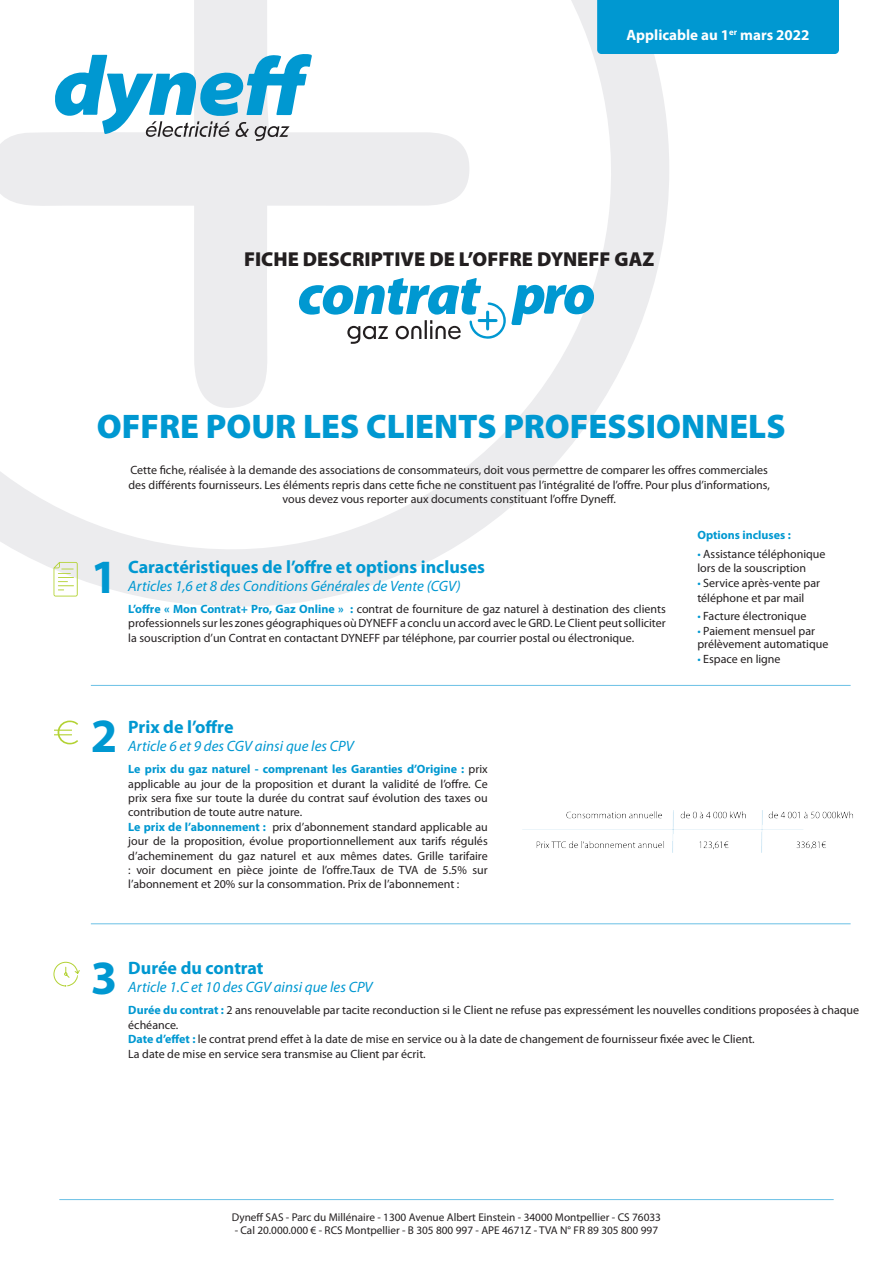
<style>
.page{position:relative;width:893px;height:1263px;background:#fff}
.page>*{position:absolute;margin:0;border:0;box-sizing:border-box;transform-origin:0 0}
.t1{font:700 48px "Myriad Pro";color:#0098d1}
.t2{font:900 34.2px "Myriad Pro";color:#0098d1}
.t3{font:900 20.25px "Myriad Pro";color:#231f20}
.t4{font:700 18px "Myriad Pro";color:#0098d1}
.t5{font:italic 15px "Myriad Pro";color:#0098d1}
.t6{font:700 15px "Myriad Pro";color:#fff}
.t7{font:12px/14.4px "Myriad Pro";color:#231f20}
.t8{font:700 12px "Myriad Pro";color:#0098d1}
.t9{font:11.25px "Myriad Pro";color:#231f20}
.s1{font-weight:700;color:#0098d1}
.s2{color:#0098d1}
</style>
<div class="page">
<svg style="left:0;top:0;width:669px;height:607px"></svg>
<svg style="left:0;top:0;width:470px;height:409px"></svg>
<svg style="left:53px;top:54px;width:259px;height:87px"></svg>
<div style="left:597px;top:0;width:242px;height:54px;background:#0098d1"></div>
<hr style="left:91px;top:685px;width:760px;height:1px;background:#6ac0e5">
<hr style="left:91px;top:923px;width:760px;height:1px;background:#6ac0e5">
<svg style="left:54px;top:562px;width:24px;height:34px"></svg>
<svg style="left:53px;top:961px;width:27px;height:26px"></svg>
<hr style="left:59px;top:1199px;width:775px;height:1px;background:#6ac0e5">
<svg style="left:54px;top:720px;width:24px;height:24px"></svg>
<svg style="left:299px;top:278px;width:295px;height:66px"></svg>
<img style="left:522px;top:811px;width:331px;height:41px">
<p class="t6" style="left:626px;top:25px;width:185px">Applicable au 1<sup>er</sup> mars 2022</p>
<p class="t3" style="left:244px;top:248px;width:412px">FICHE DESCRIPTIVE DE L’OFFRE DYNEFF GAZ</p>
<p class="t2" style="left:97px;top:407px;width:690px">OFFRE POUR LES CLIENTS PROFESSIONNELS</p>
<p class="t7" style="left:129px;top:463px;width:643px;text-align:center">Cette fiche, réalisée à la demande des associations de consommateurs, doit vous permettre de comparer les offres commerciales des différents fournisseurs. Les éléments repris dans cette fiche ne constituent pas l’intégralité de l’offre. Pour plus d’informations, vous devez vous reporter aux documents constituant l’offre Dyneff.</p>
<p class="t1" style="left:91px;top:546px;width:28px">1</p>
<p class="t4" style="left:128px;top:555px;width:358px">Caractéristiques de l’offre et options incluses</p>
<p class="t5" style="left:128px;top:577px;width:334px">Articles 1,6 et 8 des Conditions Générales de Vente (CGV)</p>
<p class="t7" style="left:128px;top:602px;width:539px;text-align:justify"><span class="s1">L’offre « Mon Contrat+ Pro, Gaz Online » :</span> contrat de fourniture de gaz naturel à destination des clients professionnels sur les zones géographiques où DYNEFF a conclu un accord avec le GRD. Le Client peut solliciter la souscription d’un Contrat en contactant DYNEFF par téléphone, par courrier postal ou électronique.</p>
<p class="t1" style="left:91px;top:705px;width:28px">2</p>
<p class="t4" style="left:128px;top:715px;width:107px">Prix de l’offre</p>
<p class="t5" style="left:128px;top:737px;width:227px">Article 6 et 9 des CGV ainsi que les CPV</p>
<p class="t7" style="left:128px;top:762px;width:361px;text-align:justify"><span class="s1">Le prix du gaz naturel - comprenant les Garanties d’Origine :</span> prix applicable au jour de la proposition et durant la validité de l’offre. Ce prix sera fixe sur toute la durée du contrat sauf évolution des taxes ou contribution de toute autre nature.</p>
<p class="t7" style="left:128px;top:819px;width:361px;text-align:justify"><span class="s1">Le prix de l’abonnement :</span> prix d’abonnement standard applicable au jour de la proposition, évolue proportionnellement aux tarifs régulés d’acheminement du gaz naturel et aux mêmes dates. Grille tarifaire : voir document en pièce jointe de l’offre.Taux de TVA de 5.5% sur l’abonnement et 20% sur la consommation. Prix de l’abonnement :</p>
<p class="t8" style="left:697px;top:527px;width:95px">Options incluses :</p>
<p class="t7" style="left:697px;top:547px;width:130px"><span class="s2">•</span> Assistance téléphonique lors de la souscription</p>
<p class="t7" style="left:697px;top:576px;width:124px"><span class="s2">•</span> Service après-vente par téléphone et par mail</p>
<p class="t7" style="left:697px;top:609px;width:111px"><span class="s2">•</span> Facture électronique</p>
<p class="t7" style="left:697px;top:624px;width:133px;line-height:13.5px"><span class="s2">•</span> Paiement mensuel par prélèvement automatique</p>
<p class="t7" style="left:697px;top:652px;width:85px"><span class="s2">•</span> Espace en ligne</p>
<p class="t1" style="left:91px;top:946px;width:28px">3</p>
<p class="t4" style="left:128px;top:956px;width:137px">Durée du contrat</p>
<p class="t5" style="left:128px;top:978px;width:246px">Article 1.C et 10 des CGV ainsi que les CPV</p>
<p class="t7" style="left:128px;top:1003px;width:732px"><span class="s1">Durée du contrat :</span> 2 ans renouvelable par tacite reconduction si le Client ne refuse pas expressément les nouvelles conditions proposées à chaque échéance.</p>
<p class="t7" style="left:128px;top:1032px;width:628px"><span class="s1">Date d’effet :</span> le contrat prend effet à la date de mise en service ou à la date de changement de fournisseur fixée avec le Client.<br>La date de mise en service sera transmise au Client par écrit.</p>
<p class="t9" style="left:232px;top:1210px;width:431px">Dyneff SAS - Parc du Millénaire - 1300 Avenue Albert Einstein - 34000 Montpellier - CS 76033</p>
<p class="t9" style="left:235px;top:1223px;width:425px">- Cal 20.000.000 € - RCS Montpellier - B 305 800 997 - APE 4671Z - TVA N° FR 89 305 800 997</p>
</div>
